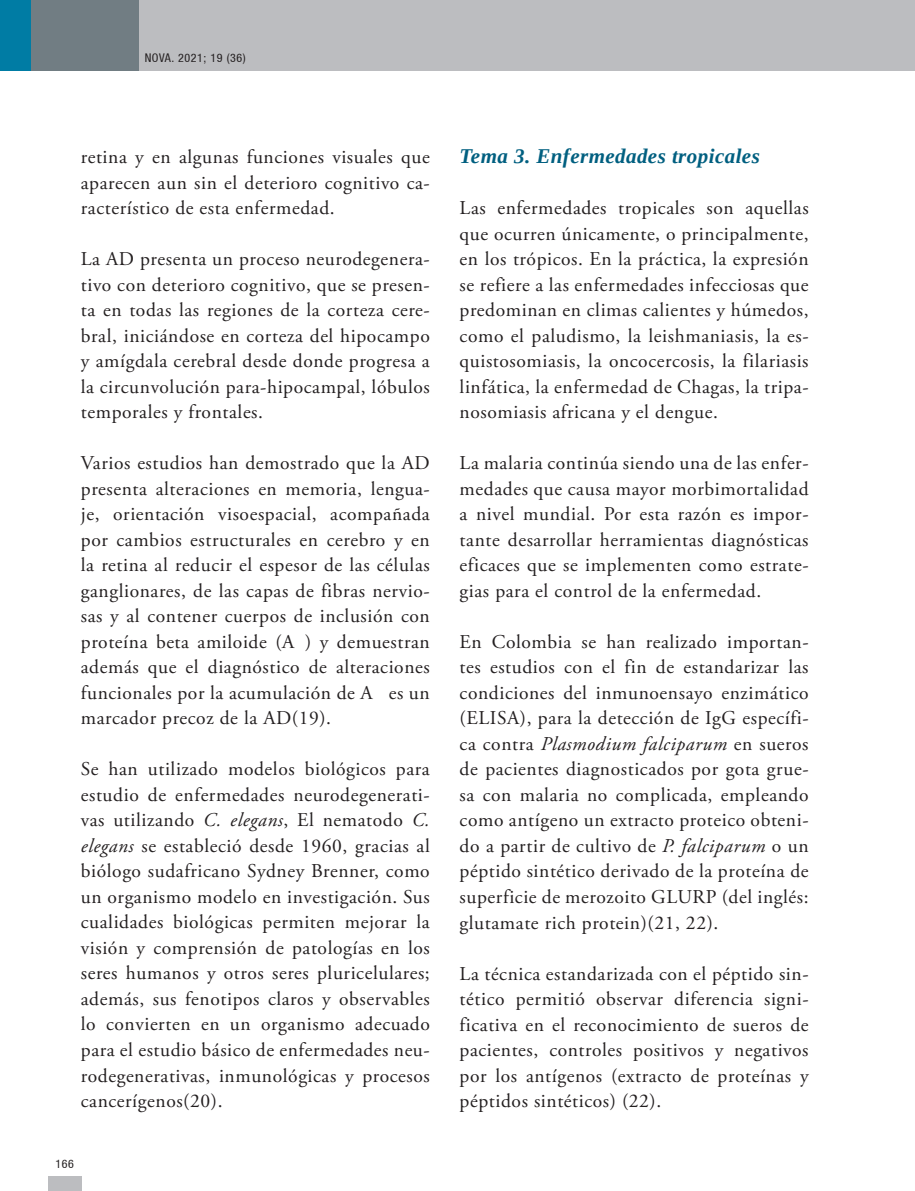
<style>
.page{position:relative;width:915px;height:1191px;background:#fff}
.page>*{position:absolute;margin:0;border:0;box-sizing:border-box;transform-origin:0 0}
.t1{font:italic 700 21px "Liberation Serif";letter-spacing:.02em;color:#005f80}
.t2{font:19.5px/25.5px "Adobe Garamond Pro";letter-spacing:.03em;color:#231f20;text-align:justify}
.t3{font:condensed 12px "Helvetica 57";letter-spacing:.05em;color:#231f20}
.s1{font-style:italic}
</style>
<div class="page">
<div style="left:48px;top:1175px;width:33px;height:16px;background:#bcbdc0"></div>
<div style="left:0;top:0;width:914px;height:71px;background:#bcbdc0"></div>
<div style="left:0;top:0;width:138px;height:71px;background:#717d83"></div>
<div style="left:0;top:0;width:31px;height:71px;background:#007ca4"></div>
<p class="t3" style="left:145px;top:51px;width:103px">NOVA. 2021; 19 (36)</p>
<p class="t2" style="left:81px;top:145px;width:350px">retina y en algunas funciones visuales que aparecen aun sin el deterioro cognitivo ca&shy;racterístico de esta enfermedad.</p>
<p class="t2" style="left:81px;top:247px;width:350px">La AD presenta un proceso neurodegenera&shy;tivo con deterioro cognitivo, que se presen&shy;ta en todas las regiones de la corteza cere&shy;bral, iniciándose en corteza del hipocampo y amígdala cerebral desde donde progresa a la circunvolución para-hipocampal, lóbulos temporales y frontales.</p>
<p class="t2" style="left:81px;top:451px;width:350px">Varios estudios han demostrado que la AD presenta alteraciones en memoria, lengua&shy;je, orientación visoespacial, acompañada por cambios estructurales en cerebro y en la retina al reducir el espesor de las células ganglionares, de las capas de fibras nervio&shy;sas y al contener cuerpos de inclusión con proteína beta amiloide (Aβ) y demuestran además que el diagnóstico de alteraciones funcionales por la acumulación de Aβ es un marcador precoz de la AD(19).</p>
<p class="t2" style="left:81px;top:757px;width:350px">Se han utilizado modelos biológicos para estudio de enfermedades neurodegenerati&shy;vas utilizando <span class="s1">C. elegans</span>, El nematodo <span class="s1">C. elegans</span> se estableció desde 1960, gracias al biólogo sudafricano Sydney Brenner, como un organismo modelo en investigación. Sus cualidades biológicas permiten mejorar la visión y comprensión de patologías en los seres humanos y otros seres pluricelulares; además, sus fenotipos claros y observables lo convierten en un organismo adecuado para el estudio básico de enfermedades neu&shy;rodegenerativas, inmunológicas y procesos cancerígenos(20).</p>
<p class="t3" style="left:55px;top:1156px;width:20px">166</p>
<p class="t1" style="left:459px;top:142px;width:301px">Tema 3. Enfermedades tropicales</p>
<p class="t2" style="left:459px;top:196px;width:350px">Las enfermedades tropicales son aquellas que ocurren únicamente, o principalmente, en los trópicos. En la práctica, la expresión se refiere a las enfermedades infecciosas que predominan en climas calientes y húmedos, como el paludismo, la leishmaniasis, la es&shy;quistosomiasis, la oncocercosis, la filariasis linfática, la enfermedad de Chagas, la tripa&shy;nosomiasis africana y el dengue.</p>
<p class="t2" style="left:459px;top:451px;width:350px">La malaria continúa siendo una de las enfer&shy;medades que causa mayor morbimortalidad a nivel mundial. Por esta razón es impor&shy;tante desarrollar herramientas diagnósticas eficaces que se implementen como estrate&shy;gias para el control de la enfermedad.</p>
<p class="t2" style="left:459px;top:629px;width:350px">En Colombia se han realizado importan&shy;tes estudios con el fin de estandarizar las condiciones del inmunoensayo enzimático (ELISA), para la detección de IgG específi&shy;ca contra <span class="s1">Plasmodium falciparum</span> en sueros de pacientes diagnosticados por gota grue&shy;sa con malaria no complicada, empleando como antígeno un extracto proteico obteni&shy;do a partir de cultivo de <span class="s1">P. falciparum</span> o un péptido sintético derivado de la proteína de superficie de merozoito GLURP (del inglés: glutamate rich protein)(21, 22).</p>
<p class="t2" style="left:459px;top:961px;width:350px">La técnica estandarizada con el péptido sin&shy;tético permitió observar diferencia signi&shy;ficativa en el reconocimiento de sueros de pacientes, controles positivos y negativos por los antígenos (extracto de proteínas y péptidos sintéticos) (22).</p>
</div>
